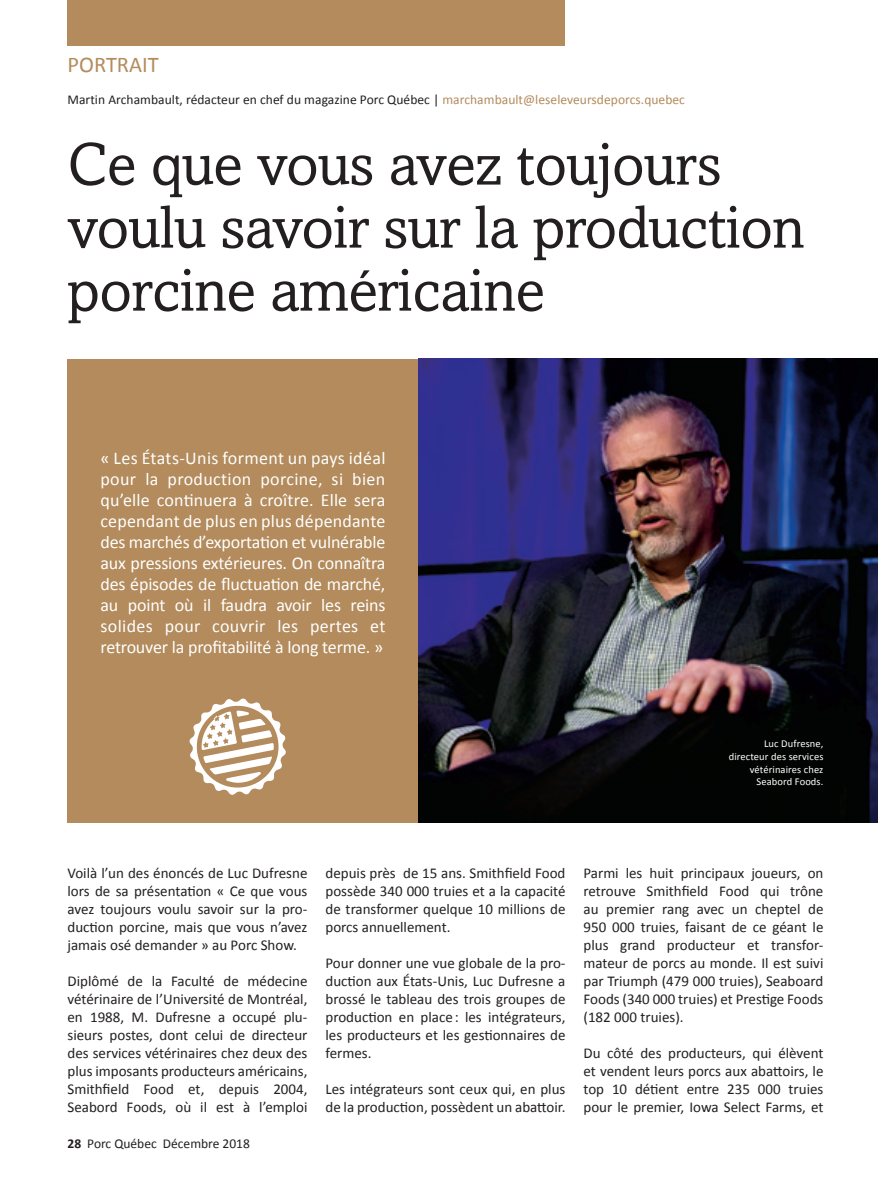
<style>
.page{position:relative;width:891px;height:1202px;background:#fff}
.page>*{position:absolute;margin:0;border:0;box-sizing:border-box;transform-origin:0 0}
.t1{font:60px/63px "Amasis";letter-spacing:-.01em;color:#231f20}
.t2{font:22.5px "Calibri";color:#b38b5c}
.t3{font:18px/21px "Calibri";letter-spacing:-.01em;color:#fff;text-align:justify}
.t4{font:15px/18px "Calibri";color:#231f20;text-align:justify}
.t5{font:13.5px "Calibri";letter-spacing:.005em;color:#231f20}
.t6{font:10.5px/12.8px "Calibri";letter-spacing:.01em;color:#fff;text-align:right}
.s1{color:#b38b5c}
.s2{font-weight:700}
</style>
<div class="page">
<div style="left:68px;top:0;width:498px;height:46px;background:#b38b5c"></div>
<div style="left:68px;top:359px;width:351px;height:463px;background:#b38b5c"></div>
<img style="left:418px;top:359px;width:460px;height:463px">
<svg style="left:189px;top:698px;width:97px;height:97px"></svg>
<h2 class="t2" style="left:68px;top:53px;width:93px">PORTRAIT</h2>
<p class="t5" style="left:68px;top:92px;width:619px">Martin Archambault, rédacteur en chef du magazine Porc Québec | <span class="s1">marchambault@leseleveursdeporcs.quebec</span></p>
<h1 class="t1" style="left:68px;top:137px;width:739px">Ce que vous avez toujours voulu savoir sur la production porcine américaine</h1>
<p class="t3" style="left:100px;top:448px;width:286px">« Les États-Unis forment un pays idéal pour la production porcine, si bien qu’elle continuera à croître. Elle sera cependant de plus en plus dépendante des marchés d’exportation et vulnérable aux pressions extérieures. On connaîtra des épisodes de fluctuation de marché, au point où il faudra avoir les reins solides pour couvrir les pertes et retrouver la profitabilité à long terme. »</p>
<p class="t6" style="left:729px;top:737px;width:96px">Luc Dufresne, directeur des services vétérinaires chez<br>Seabord Foods.</p>
<p class="t4" style="left:68px;top:863px;width:241px">Voilà l’un des énoncés de Luc Dufresne lors de sa présentation « Ce que vous avez toujours voulu savoir sur la pro&shy;duction porcine, mais que vous n’avez jamais osé demander » au Porc Show.</p>
<p class="t4" style="left:68px;top:972px;width:242px">Diplômé de la Faculté de médecine vétérinaire de l’Université de Montréal, en 1988, M. Dufresne a occupé plu&shy;sieurs postes, dont celui de directeur des services vétérinaires chez deux des plus imposants producteurs américains, Smithfield Food et, depuis 2004, Seabord Foods, où il est à l’emploi</p>
<p class="t5" style="left:68px;top:1136px;width:184px"><span class="s2">28</span> Porc Québec Décembre 2018</p>
<p class="t4" style="left:326px;top:863px;width:241px">depuis près de 15 ans. Smithfield Food possède 340 000 truies et a la capacité de transformer quelque 10 millions de porcs annuellement.</p>
<p class="t4" style="left:326px;top:954px;width:242px">Pour donner une vue globale de la pro&shy;duction aux États-Unis, Luc Dufresne a brossé le tableau des trois groupes de production en place : les intégrateurs, les producteurs et les gestionnaires de fermes.</p>
<p class="t4" style="left:326px;top:1080px;width:241px">Les intégrateurs sont ceux qui, en plus de la production, possèdent un abattoir.</p>
<p class="t4" style="left:584px;top:864px;width:242px">Parmi les huit principaux joueurs, on retrouve Smithfield Food qui trône au premier rang avec un cheptel de 950 000 truies, faisant de ce géant le plus grand producteur et transfor&shy;mateur de porcs au monde. Il est suivi par Triumph (479 000 truies), Seaboard Foods (340 000 truies) et Prestige Foods (182 000 truies).</p>
<p class="t4" style="left:584px;top:1044px;width:241px">Du côté des producteurs, qui élèvent et vendent leurs porcs aux abattoirs, le top 10 détient entre 235 000 truies pour le premier, Iowa Select Farms, et</p>
</div>
